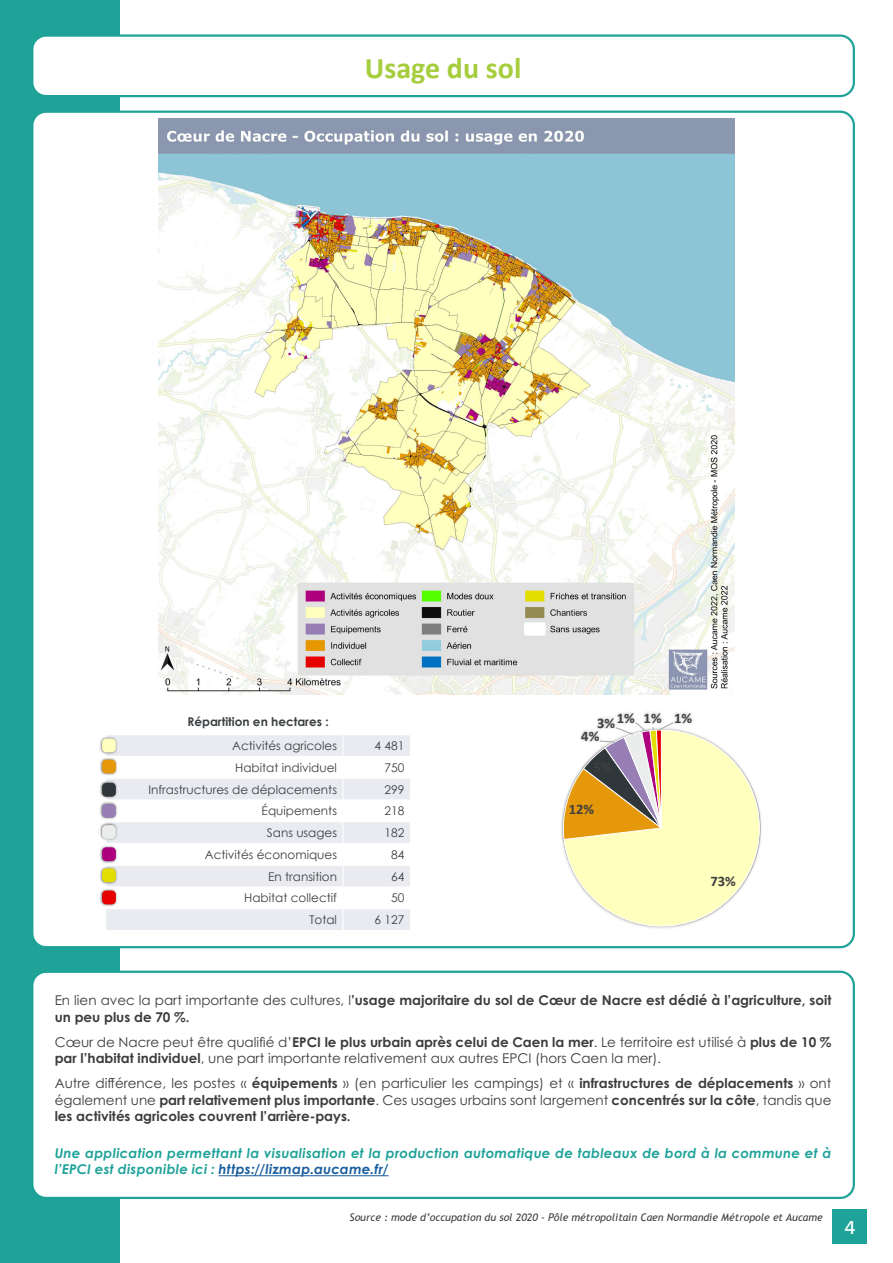
<style>
.page{position:relative;width:893px;height:1263px;background:#fff}
.page>*{position:absolute;margin:0;border:0;box-sizing:border-box;transform-origin:0 0}
.t1{font:700 30px "Calibri";color:#a5cd3c}
.t2{font:500 19.5px "Proxima Nova";color:#fff}
.t3{font:700 14.55px "Calibri";color:#404040}
.t4{font:700 13.5px/16.5px "Century Gothic Pro";color:#3c3c3c}
.t5{font:13.5px/16.5px "Century Gothic Pro";color:#3c3c3c}
.t6{font:italic 700 13.5px/16.2px "Century Gothic Pro";letter-spacing:.015em;color:#1fa399}
.t7{font:12px "Century Gothic";color:#3c4042}
.t8{font:700 12px "Century Gothic";color:#3c4042}
.t9{font:italic 10.5px "Trebuchet MS";color:#3c3c3c}
.s1{font-weight:400}
.s2{font-weight:700}
.s3{color:#175d9e}
</style>
<div class="page">
<div style="left:0;top:0;width:119px;height:1263px;background:#1fa399"></div>
<div style="left:833px;top:1209px;width:34px;height:34px;background:#1fa399"></div>
<div style="left:32px;top:112px;width:822px;height:835px;background:#fff;border-radius:14px"></div>
<img style="left:159px;top:119px;width:575px;height:575px">
<div style="left:32px;top:36px;width:822px;height:60px;background:#fff;border-radius:14px"></div>
<div style="left:31px;top:34px;width:824px;height:63px;border:2px solid #1fa399;border-radius:14px"></div>
<div style="left:32px;top:972px;width:822px;height:226px;background:#fff;border-radius:14px"></div>
<hr style="left:219px;top:1175px;width:170px;height:1px;background:#175d9e">
<div style="left:31px;top:971px;width:824px;height:228px;border:2px solid #1fa399;border-radius:14px"></div>
<div style="left:560px;top:710px;width:203px;height:220px;background:#231f20;opacity:.3"></div>
<svg style="left:561px;top:723px;width:199px;height:203px"></svg>
<svg style="left:106px;top:735px;width:304px;height:195px"></svg>
<div style="left:100px;top:736px;width:18px;height:18px;background:#231f20;opacity:.61"></div>
<div style="left:102px;top:738px;width:14px;height:14px;background:#ffffbe;border-radius:4px"></div>
<div style="left:100px;top:757px;width:18px;height:19px;background:#231f20;opacity:.61"></div>
<div style="left:102px;top:760px;width:14px;height:13px;background:#e5980a;border-radius:4px"></div>
<div style="left:100px;top:780px;width:18px;height:19px;background:#231f20;opacity:.61"></div>
<div style="left:102px;top:783px;width:14px;height:14px;background:#2f373a;border-radius:4px"></div>
<div style="left:100px;top:802px;width:18px;height:18px;background:#231f20;opacity:.61"></div>
<div style="left:102px;top:804px;width:14px;height:14px;background:#977eb5;border-radius:4px"></div>
<div style="left:100px;top:823px;width:18px;height:18px;background:#231f20;opacity:.61"></div>
<div style="left:102px;top:825px;width:14px;height:14px;background:#ebedec;border-radius:4px"></div>
<div style="left:100px;top:845px;width:18px;height:18px;background:#231f20;opacity:.61"></div>
<div style="left:102px;top:847px;width:14px;height:14px;background:#ae017d;border-radius:4px"></div>
<div style="left:100px;top:866px;width:18px;height:18px;background:#231f20;opacity:.61"></div>
<div style="left:102px;top:868px;width:14px;height:14px;background:#e3de00;border-radius:4px"></div>
<div style="left:100px;top:888px;width:18px;height:18px;background:#231f20;opacity:.61"></div>
<div style="left:102px;top:890px;width:14px;height:14px;background:#e60000;border-radius:4px"></div>
<h1 class="t1" style="left:365px;top:47px;width:158px">Usage du sol</h1>
<p class="t8" style="left:187px;top:713px;width:143px">Répartition en hectares :</p>
<p class="t3" style="left:597px;top:708px;width:97px">3%1% 1% 1%</p>
<p class="t7" style="left:232px;top:737px;width:106px">Activités agricoles</p>
<p class="t7" style="left:375px;top:737px;width:31px">4 481</p>
<p class="t7" style="left:235px;top:759px;width:103px">Habitat individuel</p>
<p class="t7" style="left:385px;top:759px;width:21px">750</p>
<p class="t7" style="left:148px;top:781px;width:190px">Infrastructures de déplacements</p>
<p class="t7" style="left:385px;top:781px;width:21px">299</p>
<p class="t7" style="left:262px;top:803px;width:77px">Équipements</p>
<p class="t7" style="left:385px;top:803px;width:21px">218</p>
<p class="t7" style="left:267px;top:824px;width:72px">Sans usages</p>
<p class="t7" style="left:385px;top:824px;width:21px">182</p>
<p class="t7" style="left:205px;top:846px;width:134px">Activités économiques</p>
<p class="t7" style="left:391px;top:846px;width:15px">84</p>
<p class="t7" style="left:268px;top:868px;width:70px">En transition</p>
<p class="t7" style="left:391px;top:868px;width:15px">64</p>
<p class="t7" style="left:244px;top:890px;width:94px">Habitat collectif</p>
<p class="t7" style="left:391px;top:890px;width:15px">50</p>
<p class="t7" style="left:309px;top:911px;width:29px">Total</p>
<p class="t7" style="left:375px;top:911px;width:31px">6 127</p>
<p class="t3" style="left:581px;top:726px;width:20px">4%</p>
<p class="t3" style="left:569px;top:798px;width:27px">12%</p>
<p class="t3" style="left:710px;top:870px;width:27px">73%</p>
<p class="t4" style="left:55px;top:992px;width:778px"><span class="s1">En lien avec la part importante des cultures, l</span>’usage majoritaire du sol de Cœur de Nacre est dédié à l’agriculture, soit un peu plus de 70 %.</p>
<p class="t5" style="left:55px;top:1033px;width:778px">Cœur de Nacre peut être qualifié d’<span class="s2">EPCI le plus urbain après celui de Caen la mer</span>. Le territoire est utilisé à <span class="s2">plus de 10 % par l’habitat individuel</span>, une part importante relativement aux autres EPCI (hors Caen la mer).</p>
<p class="t4" style="left:55px;top:1075px;width:778px;text-align:justify"><span class="s1">Autre différence, les postes «</span> équipements <span class="s1">» (en particulier les campings) et «</span> infrastructures de déplacements <span class="s1">» ont également une</span> part relativement plus importante<span class="s1">. Ces usages urbains sont largement</span> concentrés sur la côte<span class="s1">, tandis que </span>les activités agricoles couvrent l’arrière-pays.</p>
<p class="t6" style="left:55px;top:1145px;width:778px">Une application permettant la visualisation et la production automatique de tableaux de bord à la commune et à l’EPCI est disponible ici : <span class="s3">https://lizmap.aucame.fr/</span></p>
<p class="t9" style="left:350px;top:1211px;width:475px">Source : mode d’occupation du sol 2020 - Pôle métropolitain Caen Normandie Métropole et Aucame</p>
<h2 class="t2" style="left:844px;top:1213px;width:13px">4</h2>
</div>
